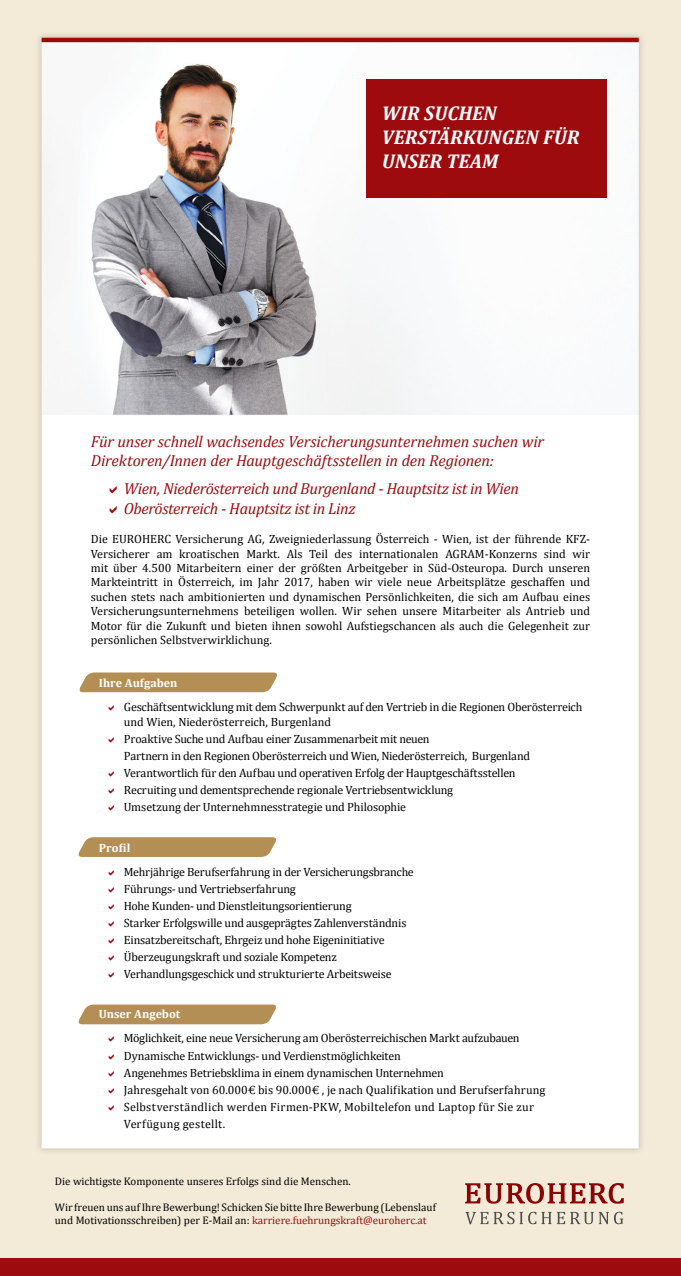
<style>
.page{position:relative;width:681px;height:1276px;background:#fff}
.page>*{position:absolute;margin:0;border:0;box-sizing:border-box;transform-origin:0 0}
.t1{font:italic 700 20px/24px "Cambria";color:#fff}
.t2{font:italic 16px/19.2px "Cambria";letter-spacing:-.015em;color:#9e0b0f}
.t3{font:12px/17px "Cambria";letter-spacing:-.01em;color:#000}
.t4{font:700 12px "Cambria";letter-spacing:.005em;color:#fff}
.t5{font:11px/13.2px "Cambria";color:#000}
.s1{color:#9e0b0f}
</style>
<div class="page">
<img style="left:0;top:0;width:680px;height:1258px">
<svg style="left:465px;top:1183px;width:158px;height:20px;background:#c78a7f"></svg>
<svg style="left:465px;top:1211px;width:158px;height:13px;background:#cbc5b7"></svg>
<div style="left:0;top:1258px;width:680px;height:18px;background:#9e0b0f"></div>
<svg style="left:77px;top:672px;width:202px;height:20px;background:#b99863"></svg>
<svg style="left:76px;top:837px;width:202px;height:20px;background:#b89761"></svg>
<svg style="left:76px;top:1004px;width:202px;height:20px;background:#b99863"></svg>
<div style="left:366px;top:79px;width:240px;height:118px;background:#9e0b0f"></div>
<svg style="left:110px;top:486px;width:7px;height:8px"></svg>
<svg style="left:110px;top:506px;width:7px;height:8px"></svg>
<svg style="left:109px;top:705px;width:5px;height:6px"></svg>
<svg style="left:109px;top:736px;width:5px;height:6px"></svg>
<svg style="left:109px;top:770px;width:5px;height:6px"></svg>
<svg style="left:109px;top:787px;width:5px;height:6px"></svg>
<svg style="left:109px;top:804px;width:5px;height:6px"></svg>
<svg style="left:109px;top:869px;width:5px;height:6px"></svg>
<svg style="left:109px;top:886px;width:5px;height:6px"></svg>
<svg style="left:109px;top:903px;width:5px;height:6px"></svg>
<svg style="left:109px;top:920px;width:5px;height:6px"></svg>
<svg style="left:109px;top:937px;width:5px;height:6px"></svg>
<svg style="left:109px;top:954px;width:5px;height:6px"></svg>
<svg style="left:109px;top:971px;width:5px;height:6px"></svg>
<svg style="left:109px;top:1036px;width:5px;height:6px"></svg>
<svg style="left:109px;top:1054px;width:5px;height:6px"></svg>
<svg style="left:109px;top:1071px;width:5px;height:6px"></svg>
<svg style="left:109px;top:1088px;width:5px;height:6px"></svg>
<svg style="left:109px;top:1105px;width:5px;height:6px"></svg>
<h1 class="t1" style="left:381px;top:100px;width:199px">WIR SUCHEN<br>VERSTÄRKUNGEN FÜR<br>UNSER TEAM</h1>
<h2 class="t2" style="left:91px;top:431px;width:454px">Für unser schnell wachsendes Versicherungsunternehmen suchen wir<br>Direktoren/Innen der Hauptgeschäftsstellen in den Regionen:</h2>
<h2 class="t2" style="left:124px;top:478px;width:396px;line-height:20px">Wien, Niederösterreich und Burgenland - Hauptsitz ist in Wien<br>Oberösterreich - Hauptsitz ist in Linz</h2>
<p class="t3" style="left:91px;top:532px;width:500px;line-height:14.4px;text-align:justify">Die EUROHERC Versicherung AG, Zweigniederlassung Österreich - Wien, ist der führende KFZ-Versicherer am kroatischen Markt. Als Teil des internationalen AGRAM-Konzerns sind wir mit über 4.500 Mitarbeitern einer der größten Arbeitgeber in Süd-Osteuropa. Durch unseren Markteintritt in Österreich, im Jahr 2017, haben wir viele neue Arbeitsplätze geschaffen und suchen stets nach ambitionierten und dynamischen Persönlichkeiten, die sich am Aufbau eines Versicherungsunternehmens beteiligen wollen. Wir sehen unsere Mitarbeiter als Antrieb und Motor für die Zukunft und bieten ihnen sowohl Aufstiegschancen als auch die Gelegenheit zur persönlichen Selbstverwirklichung.</p>
<p class="t4" style="left:99px;top:676px;width:80px">Ihre Aufgaben</p>
<p class="t3" style="left:124px;top:700px;width:460px;line-height:14.4px">Geschäftsentwicklung mit dem Schwerpunkt auf den Vertrieb in die Regionen Oberösterreich und Wien, Niederösterreich, Burgenland</p>
<p class="t3" style="left:124px;top:730px;width:407px">Proaktive Suche und Aufbau einer Zusammenarbeit mit neuen<br>Partnern in den Regionen Oberösterreich und Wien, Niederösterreich, Burgenland Verantwortlich für den Aufbau und operativen Erfolg der Hauptgeschäftsstellen Recruiting und dementsprechende regionale Vertriebsentwicklung<br>Umsetzung der Unternehmnesstrategie und Philosophie</p>
<p class="t4" style="left:99px;top:840px;width:33px">Profil</p>
<p class="t3" style="left:124px;top:863px;width:291px">Mehrjährige Berufserfahrung in der Versicherungsbranche Führungs- und Vertriebserfahrung<br>Hohe Kunden- und Dienstleitungsorientierung<br>Starker Erfolgswille und ausgeprägtes Zahlenverständnis Einsatzbereitschaft, Ehrgeiz und hohe Eigeninitiative Überzeugungskraft und soziale Kompetenz Verhandlungsgeschick und strukturierte Arbeitsweise</p>
<p class="t4" style="left:99px;top:1007px;width:83px">Unser Angebot</p>
<p class="t3" style="left:124px;top:1029px;width:423px">Möglichkeit, eine neue Versicherung am Oberösterreichischen Markt aufzubauen Dynamische Entwicklungs- und Verdienstmöglichkeiten<br>Angenehmes Betriebsklima in einem dynamischen Unternehmen<br>Jahresgehalt von 60.000€ bis 90.000€ , je nach Qualifikation und Berufserfahrung Selbstverständlich werden Firmen-PKW, Mobiltelefon und Laptop für Sie zur Verfügung gestellt.</p>
<p class="t5" style="left:55px;top:1174px;width:297px">Die wichtigste Komponente unseres Erfolgs sind die Menschen.</p>
<p class="t5" style="left:55px;top:1200px;width:382px">Wir freuen uns auf Ihre Bewerbung! Schicken Sie bitte Ihre Bewerbung (Lebenslauf und Motivationsschreiben) per E-Mail an: <span class="s1">karriere.fuehrungskraft@euroherc.at</span></p>
</div>
